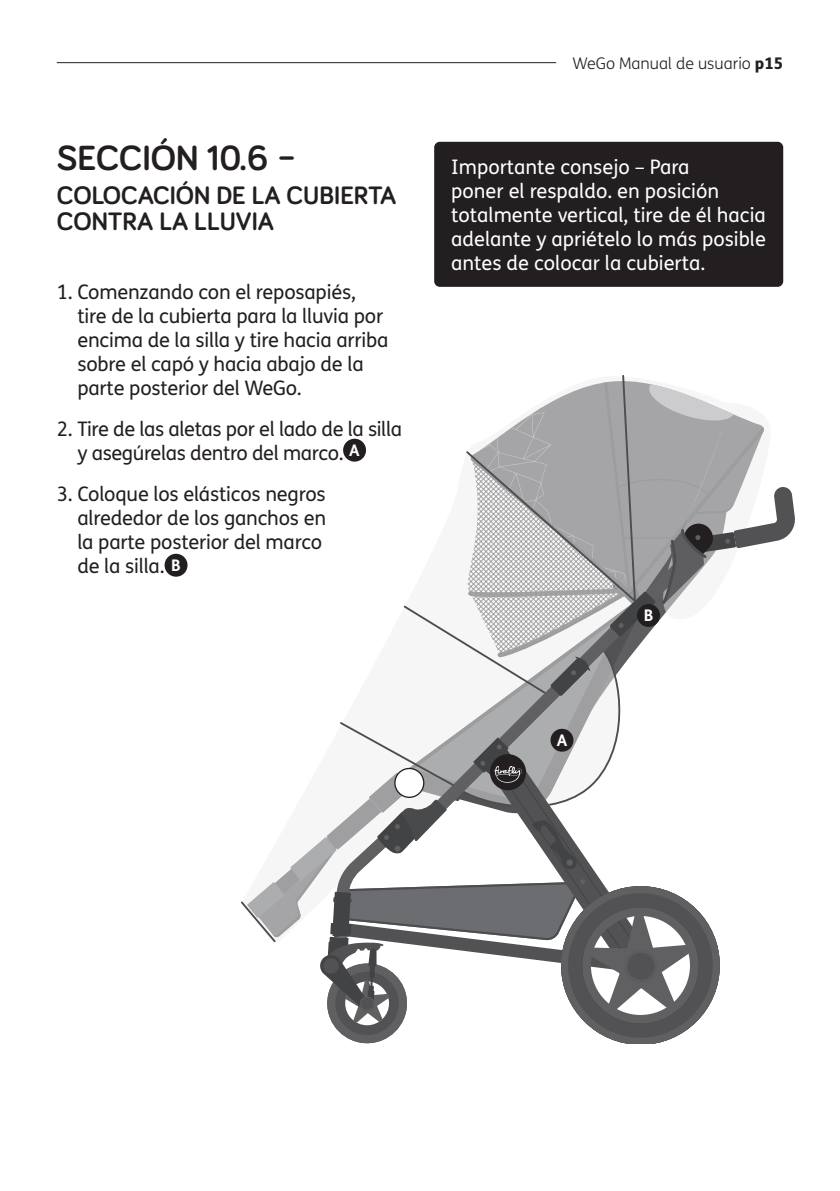
<style>
.page{position:relative;width:840px;height:1191px;background:#fff}
.page>*{position:absolute;margin:0;border:0;box-sizing:border-box;transform-origin:0 0}
.t1{font:700 36px "Bariol";color:#231f20}
.t2{font:700 26px/26px "Bariol";color:#231f20}
.t3{font:20px/24px "FS Me";letter-spacing:-.01em;color:#231f20}
.t4{font:20px/24px "FS Me";color:#fff}
.t5{font:300 16px "FS Me";color:#231f20}
.t6{font:700 16px "FS Me";color:#fff}
.s1{font-weight:700;font-size:16px;color:#fff}
.s2{font-weight:800}
</style>
<div class="page">
<div style="left:434px;top:142px;width:348px;height:145px;background:#231f20;border-radius:6px"></div>
<div style="left:164px;top:554px;width:23px;height:22px;background:#231f20;border-radius:50%"></div>
<svg style="left:242px;top:375px;width:551px;height:668px"></svg>
<div style="left:550px;top:729px;width:23px;height:22px;background:#231f20;border-radius:50%"></div>
<div style="left:636px;top:604px;width:23px;height:23px;background:#231f20;border-radius:50%"></div>
<hr style="left:57px;top:62px;width:499px;height:1px;background:#231f20">
<h1 class="t1" style="left:57px;top:133px;width:241px">SECCIÓN 10.6 –</h1>
<h2 class="t2" style="left:57px;top:181px;width:341px">COLOCACIÓN DE LA CUBIERTA<br>CONTRA LA LLUVIA</h2>
<p class="t3" style="left:77px;top:279px;width:312px;text-indent:-21px">1. Comenzando con el reposapiés, tire de la cubierta para la lluvia por encima de la silla y tire hacia arriba sobre el capó y hacia abajo de la parte posterior del WeGo.</p>
<p class="t3" style="left:77px;top:416px;width:326px;text-indent:-21px">2. Tire de las aletas por el lado de la silla y asegúrelas dentro del marco. <sup>A</sup></p>
<p class="t3" style="left:77px;top:481px;width:250px;text-indent:-21px">3. Coloque los elásticos negros alrededor de los ganchos en la parte posterior del marco de la silla. <span class="s1">B</span></p>
<p class="t5" style="left:572px;top:52px;width:212px">WeGo Manual de usuario <span class="s2">p15</span></p>
<p class="t4" style="left:451px;top:154px;width:316px">Importante consejo – Para<br>poner el respaldo. en posición totalmente vertical, tire de él hacia adelante y apriételo lo más posible antes de colocar la cubierta.</p>
<p class="t6" style="left:556px;top:728px;width:12px">A</p>
<p class="t6" style="left:643px;top:603px;width:11px">B</p>
</div>
